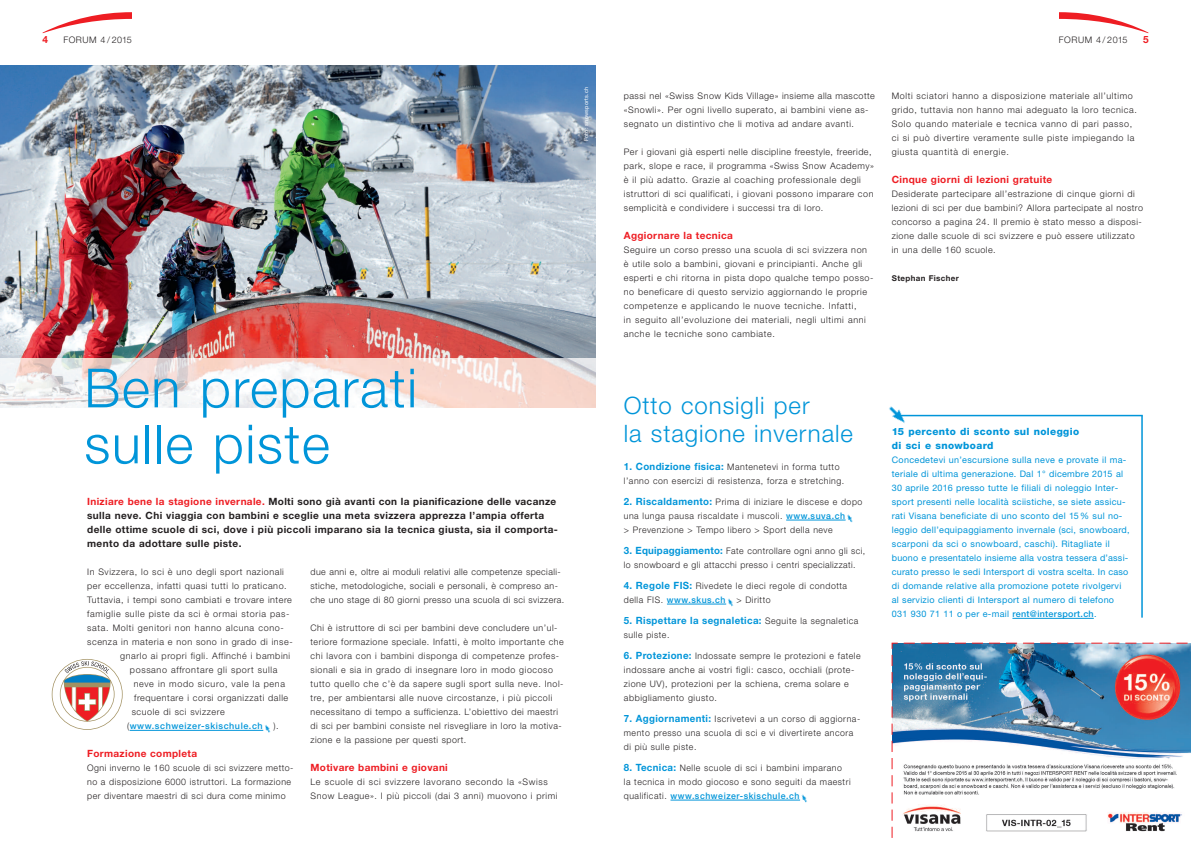
<style>
.page{position:relative;width:1191px;height:842px;background:#fff}
.page>*{position:absolute;margin:0;border:0;box-sizing:border-box;transform-origin:0 0}
.t1{font:300 54px/56px "Helvetica Neue";letter-spacing:.03em;color:#0095d9}
.t2{font:300 24px/28px "Helvetica Neue";letter-spacing:.04em;color:#0095d9}
.t3{font:700 10px/14px "Helvetica Neue";letter-spacing:.04em;color:#231f20}
.t4{font:700 10px "Helvetica Neue";letter-spacing:.035em;color:#ee1d23}
.t5{font:700 10px "Helvetica Neue";letter-spacing:.035em;color:#0095d9}
.t6{font:800 10px/14px "Helvetica Neue";letter-spacing:.04em;color:#0095d9}
.t7{font:300 9px/14px "Helvetica Neue";letter-spacing:.06em;color:#231f20}
.t8{font:9px/14px "Helvetica Neue";letter-spacing:.035em;color:#0095d9}
.t9{font:500 9px "Helvetica Neue";letter-spacing:.06em;color:#0095d9}
.t10{font:700 8px "Helvetica Neue";letter-spacing:.045em;color:#231f20}
.t11{font:5.5px "Helvetica Neue";letter-spacing:.04em;color:#fff}
.s1{color:#ee1d23}
.s2{font-weight:300;color:#231f20}
.s3{font-weight:700;font-size:10px;color:#0095d9}
.s4{font-weight:500;color:#0095d9}
.s5{font-weight:300;font-size:9px;color:#231f20}
.s6{font-weight:500}
</style>
<div class="page">
<svg style="left:1059px;top:12px;width:89px;height:21px"></svg>
<svg style="left:43px;top:12px;width:89px;height:21px"></svg>
<img style="left:0;top:65px;width:595px;height:294px">
<hr style="left:130px;top:730px;width:133px;height:1px;background:#0095d9">
<svg style="left:265px;top:725px;width:6px;height:7px"></svg>
<hr style="left:786px;top:520px;width:59px;height:1px;background:#0095d9">
<hr style="left:667px;top:604px;width:59px;height:1px;background:#0095d9">
<hr style="left:670px;top:800px;width:130px;height:1px;background:#0095d9">
<svg style="left:847px;top:514px;width:6px;height:8px"></svg>
<svg style="left:727px;top:598px;width:7px;height:8px"></svg>
<svg style="left:801px;top:794px;width:6px;height:8px"></svg>
<hr style="left:1012px;top:618px;width:81px;height:1px;background:#0095d9">
<hr style="left:898px;top:415px;width:244px;height:1px;background:#0095d9">
<hr style="left:1141px;top:416px;width:1px;height:202px;background:#0095d9">
<img style="left:889px;top:406px;width:16px;height:17px">
<img style="left:891px;top:643px;width:300px;height:195px">
<img style="left:0;top:359px;width:595px;height:48px">
<svg style="left:52px;top:659px;width:71px;height:71px"></svg>
<p class="t4" style="left:43px;top:35px;width:7px">4</p>
<p class="t7" style="left:63px;top:33px;width:70px">FORUM 4 / 2015</p>
<p class="t7" style="left:1058px;top:33px;width:70px">FORUM 4 / 2015</p>
<p class="t4" style="left:1143px;top:35px;width:7px">5</p>
<p class="t11" style="left:584px;top:141px;width:56px;rotate:-90deg">Foto: snowsports.ch</p>
<h1 class="t1" style="left:84px;top:365px;width:334px">Ben preparati sulle piste</h1>
<p class="t3" style="left:87px;top:496px;width:472px"><span class="s1">Iniziare bene la stagione invernale.</span> Molti sono già avanti con la pianificazione delle vacanze sulla neve. Chi viaggia con bambini e sceglie una meta svizzera apprezza l’ampia offerta delle ottime scuole di sci, dove i più piccoli imparano sia la tecnica giusta, sia il comporta&shy;mento da adottare sulle piste.</p>
<p class="t7" style="left:87px;top:566px;width:198px">In Svizzera, lo sci è uno degli sport nazionali</p>
<p class="t7" style="left:87px;top:580px;width:201px">per eccellenza, infatti quasi tutti lo praticano.</p>
<p class="t7" style="left:87px;top:594px;width:206px">Tuttavia, i tempi sono cambiati e trovare intere</p>
<p class="t7" style="left:87px;top:608px;width:204px">famiglie sulle piste da sci è ormai storia pas-</p>
<p class="t7" style="left:87px;top:622px;width:198px">sata. Molti genitori non hanno alcuna cono-</p>
<p class="t7" style="left:87px;top:636px;width:207px">scenza in materia e non sono in grado di inse-</p>
<p class="t7" style="left:120px;top:650px;width:171px">gnarlo ai propri figli. Affinché i bambini</p>
<p class="t7" style="left:130px;top:664px;width:149px">possano affrontare gli sport sulla</p>
<p class="t7" style="left:134px;top:678px;width:153px">neve in modo sicuro, vale la pena</p>
<p class="t7" style="left:134px;top:692px;width:156px">frequentare i corsi organizzati dalle</p>
<p class="t7" style="left:132px;top:706px;width:95px">scuole di sci svizzere</p>
<p class="t9" style="left:127px;top:723px;width:153px"><span class="s2">(</span>www.schweizer-skischule.ch <span class="s2">).</span></p>
<p class="t4" style="left:87px;top:750px;width:111px">Formazione completa</p>
<p class="t7" style="left:87px;top:762px;width:208px">Ogni inverno le 160 scuole di sci svizzere metto&shy;no a disposizione 6000 istruttori. La formazione per diventare maestri di sci dura come minimo</p>
<p class="t7" style="left:310px;top:566px;width:255px">due anni e, oltre ai moduli relativi alle competenze speciali&shy;stiche, metodologiche, sociali e personali, è compreso an&shy;che uno stage di 80 giorni presso una scuola di sci svizzera.</p>
<p class="t7" style="left:310px;top:622px;width:255px">Chi è istruttore di sci per bambini deve concludere un’ul&shy;teriore formazione speciale. Infatti, è molto importante che chi lavora con i bambini disponga di competenze profes&shy;sionali e sia in grado di insegnare loro in modo giocoso tutto quello che c’è da sapere sugli sport sulla neve. Inol&shy;tre, per ambientarsi alle nuove circostanze, i più piccoli necessitano di tempo a sufficienza. L’obiettivo dei maestri di sci per bambini consiste nel risvegliare in loro la motiva&shy;zione e la passione per questi sport.</p>
<p class="t4" style="left:310px;top:764px;width:139px">Motivare bambini e giovani</p>
<p class="t7" style="left:310px;top:776px;width:248px">Le scuole di sci svizzere lavorano secondo la «Swiss<br>Snow League». I più piccoli (dai 3 anni) muovono i primi</p>
<p class="t7" style="left:624px;top:90px;width:252px">passi nel «Swiss Snow Kids Village» insieme alla mascotte «Snowli». Per ogni livello superato, ai bambini viene as&shy;segnato un distintivo che li motiva ad andare avanti.</p>
<p class="t7" style="left:624px;top:146px;width:251px">Per i giovani già esperti nelle discipline freestyle, freeride, park, slope e race, il programma «Swiss Snow Academy» è il più adatto. Grazie al coaching professionale degli istruttori di sci qualificati, i giovani possono imparare con semplicità e condividere i successi tra di loro.</p>
<p class="t4" style="left:624px;top:232px;width:111px">Aggiornare la tecnica</p>
<p class="t7" style="left:624px;top:244px;width:251px">Seguire un corso presso una scuola di sci svizzera non è utile solo a bambini, giovani e principianti. Anche gli esperti e chi ritorna in pista dopo qualche tempo posso&shy;no beneficare di questo servizio aggiornando le proprie competenze e applicando le nuove tecniche. Infatti,<br>in seguito all’evoluzione dei materiali, negli ultimi anni anche le tecniche sono cambiate.</p>
<p class="t7" style="left:891px;top:90px;width:247px">Molti sciatori hanno a disposizione materiale all’ultimo grido, tuttavia non hanno mai adeguato la loro tecnica.<br>Solo quando materiale e tecnica vanno di pari passo, ci si può divertire veramente sulle piste impiegando la giusta quantità di energie.</p>
<p class="t4" style="left:891px;top:176px;width:162px">Cinque giorni di lezioni gratuite</p>
<p class="t7" style="left:891px;top:188px;width:253px">Desiderate partecipare all’estrazione di cinque giorni di lezioni di sci per due bambini? Allora partecipate al nostro concorso a pagina 24. Il premio è stato messo a disposi&shy;zione dalle scuole di sci svizzere e può essere utilizzato in una delle 160 scuole.</p>
<p class="t10" style="left:891px;top:276px;width:69px">Stephan Fischer</p>
<h2 class="t2" style="left:624px;top:394px;width:230px">Otto consigli per<br>la stagione invernale</h2>
<p class="t7" style="left:624px;top:461px;width:222px"><span class="s3">1. Condizione fisica:</span> Mantenetevi in forma tutto l’anno con esercizi di resistenza, forza e stretching.</p>
<p class="t7" style="left:624px;top:496px;width:240px"><span class="s3">2. Riscaldamento:</span> Prima di iniziare le discese e dopo una lunga pausa riscaldate i muscoli. <span class="s4">www.suva.ch<br></span>&gt; Prevenzione &gt; Tempo libero &gt; Sport della neve</p>
<p class="t7" style="left:624px;top:545px;width:243px"><span class="s3">3. Equipaggiamento:</span> Fate controllare ogni anno gli sci, lo snowboard e gli attacchi presso i centri specializzati.</p>
<p class="t7" style="left:624px;top:580px;width:225px"><span class="s3">4. Regole FIS:</span> Rivedete le dieci regole di condotta della FIS. <span class="s4">www.skus.ch</span> &gt; Diritto</p>
<p class="t5" style="left:624px;top:617px;width:236px">5. Rispettare la segnaletica: <span class="s5">Seguite la segnaletica</span></p>
<p class="t7" style="left:624px;top:629px;width:47px">sulle piste.</p>
<p class="t7" style="left:624px;top:650px;width:238px"><span class="s3">6. Protezione:</span> Indossate sempre le protezioni e fatele indossare anche ai vostri figli: casco, occhiali (prote&shy;zione UV), protezioni per la schiena, crema solare e abbigliamento giusto.</p>
<p class="t7" style="left:624px;top:713px;width:238px"><span class="s3">7. Aggiornamenti:</span> Iscrivetevi a un corso di aggiorna&shy;mento presso una scuola di sci e vi divertirete ancora di più sulle piste.</p>
<p class="t7" style="left:624px;top:762px;width:228px"><span class="s3">8. Tecnica:</span> Nelle scuole di sci i bambini imparano la tecnica in modo giocoso e sono seguiti da maestri qualificati. <span class="s4">www.schweizer-skischule.ch</span></p>
<p class="t6" style="left:891px;top:426px;width:189px">15 percento di sconto sul noleggio di sci e snowboard</p>
<p class="t8" style="left:891px;top:454px;width:239px">Concedetevi un’escursione sulla neve e provate il ma&shy;teriale di ultima generazione. Dal 1° dicembre 2015 al 30 aprile 2016 presso tutte le filiali di noleggio Inter&shy;sport presenti nelle località sciistiche, se siete assicu&shy;rati Visana beneficiate di uno sconto del 15% sul no&shy;leggio dell’equipaggiamento invernale (sci, snowboard, scarponi da sci o snowboard, caschi). Ritagliate il buono e presentatelo insieme alla vostra tessera d’assi&shy;curato presso le sedi Intersport di vostra scelta. In caso di domande relative alla promozione potete rivolgervi al servizio clienti di Intersport al numero di telefono 031 930 71 11 o per e-mail <span class="s6">rent@intersport.ch</span>.</p>
</div>
